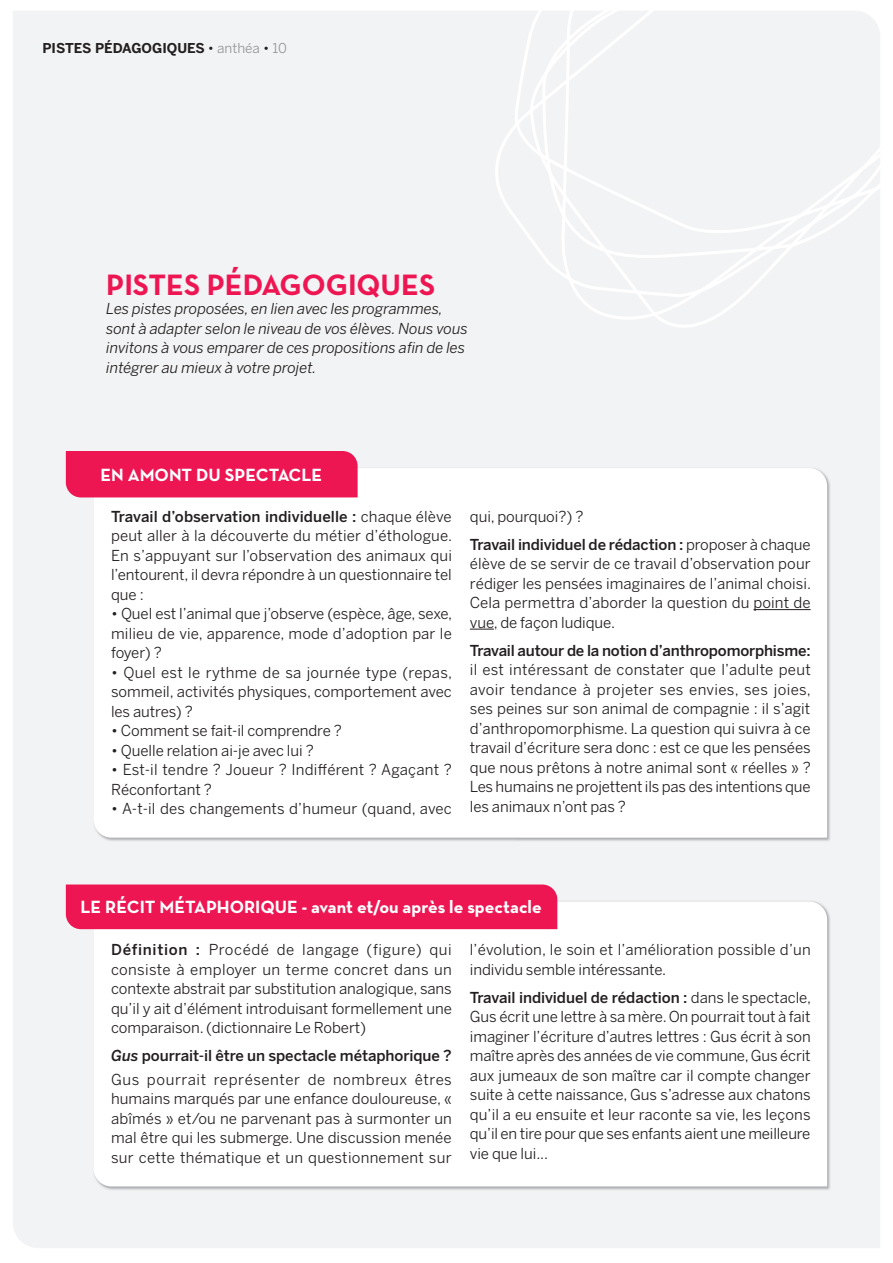
<style>
.page{position:relative;width:893px;height:1263px;background:#fff}
.page>*{position:absolute;margin:0;border:0;box-sizing:border-box;transform-origin:0 0}
.t1{font:700 30px "Neutra Text";color:#ed1653}
.t2{font:700 18px "Neutra Text";color:#fff}
.t3{font:15px/19.5px "Benton Sans";letter-spacing:-.005em;color:#231f20;text-align:justify}
.t4{font:italic 15px/19.5px "Benton Sans";letter-spacing:-.005em;color:#231f20}
.t5{font:500 15px/23.7px "Benton Sans";letter-spacing:-.01em;color:#231f20}
.t6{font:15px/19.5px "Benton Sans";letter-spacing:.015em;color:#231f20}
.t7{font:700 13.5px "Benton Sans";color:#231f20}
.s1{font-weight:400}
.s2{font-weight:400;color:#939598}
.s3{font-weight:500}
.s4{font-style:italic}
</style>
<div class="page">
<div style="left:13px;top:11px;width:867px;height:1237px;background:#f2f3f4"></div>
<div style="left:464px;top:11px;width:416px;height:349px;background:#f2f3f4"></div>
<svg style="left:94px;top:468px;width:733px;height:370px"></svg>
<hr style="left:753px;top:609px;width:58px;height:1px;background:#231f20">
<svg style="left:470px;top:629px;width:24px;height:1px"></svg>
<div style="left:66px;top:451px;width:292px;height:46px;background:#ed1653"></div>
<img style="left:93px;top:901px;width:738px;height:289px">
<svg style="left:94px;top:901px;width:733px;height:285px"></svg>
<div style="left:66px;top:884px;width:491px;height:45px;background:#ed1653"></div>
<p class="t7" style="left:43px;top:40px;width:246px">PISTES PÉDAGOGIQUES <span class="s1">•</span> <span class="s2">anthéa</span> <span class="s1">•</span> <span class="s2">10</span></p>
<h1 class="t1" style="left:106px;top:266px;width:330px">PISTES PÉDAGOGIQUES</h1>
<p class="t4" style="left:106px;top:299px;width:363px">Les pistes proposées, en lien avec les programmes, sont à adapter selon le niveau de vos élèves. Nous vous invitons à vous emparer de ces propositions afin de les intégrer au mieux à votre projet.</p>
<p class="t2" style="left:100px;top:463px;width:223px">EN AMONT DU SPECTACLE</p>
<p class="t3" style="left:111px;top:506px;width:343px"><span class="s3">Travail d’observation individuelle :</span> chaque élève peut aller à la découverte du métier d’éthologue.<br>En s’appuyant sur l’observation des animaux qui l’entourent, il devra répondre à un questionnaire tel que :</p>
<p class="t3" style="left:111px;top:604px;width:343px">• Quel est l’animal que j’observe (espèce, âge, sexe, milieu de vie, apparence, mode d’adoption par le foyer) ?</p>
<p class="t3" style="left:111px;top:662px;width:343px">• Quel est le rythme de sa journée type (repas, sommeil, activités physiques, comportement avec les autres) ?</p>
<p class="t3" style="left:111px;top:721px;width:232px">• Comment se fait-il comprendre ?</p>
<p class="t3" style="left:111px;top:740px;width:204px">• Quelle relation ai-je avec lui ?</p>
<p class="t6" style="left:111px;top:760px;width:342px">• Est-il tendre ? Joueur ? Indifférent ? Agaçant ?<br>Réconfortant ?</p>
<p class="t3" style="left:111px;top:799px;width:342px">• A-t-il des changements d’humeur (quand, avec</p>
<p class="t3" style="left:470px;top:502px;width:342px;line-height:28px">qui, pourquoi?) ?<br><span class="s3">Travail individuel de rédaction :</span> proposer à chaque</p>
<p class="t3" style="left:470px;top:554px;width:343px">élève de se servir de ce travail d’observation pour rédiger les pensées imaginaires de l’animal choisi.<br>Cela permettra d’aborder la question du point de vue, de façon ludique.</p>
<p class="t5" style="left:470px;top:638px;width:342px">Travail autour de la notion d’anthropomorphisme:</p>
<p class="t3" style="left:470px;top:660px;width:342px">il est intéressant de constater que l’adulte peut avoir tendance à projeter ses envies, ses joies, ses peines sur son animal de compagnie : il s’agit d’anthropomorphisme. La question qui suivra à ce travail d’écriture sera donc : est ce que les pensées que nous prêtons à notre animal sont « réelles » ?<br>Les humains ne projettent ils pas des intentions que les animaux n’ont pas ?</p>
<p class="t2" style="left:81px;top:896px;width:463px">LE RÉCIT MÉTAPHORIQUE - avant et/ou après le spectacle</p>
<p class="t3" style="left:111px;top:940px;width:342px"><span class="s3">Définition :</span> Procédé de langage (figure) qui consiste à employer un terme concret dans un contexte abstrait par substitution analogique, sans qu’il y ait d’élément introduisant formellement une comparaison. (dictionnaire Le Robert)</p>
<p class="t5" style="left:111px;top:1044px;width:342px"><span class="s4">Gus</span> pourrait-il être un spectacle métaphorique ?<br><span class="s1">Gus pourrait représenter de nombreux êtres</span></p>
<p class="t3" style="left:111px;top:1089px;width:342px">humains marqués par une enfance douloureuse, « abîmés » et/ou ne parvenant pas à surmonter un mal être qui les submerge. Une discussion menée sur cette thématique et un questionnement sur</p>
<p class="t3" style="left:470px;top:940px;width:342px">l’évolution, le soin et l’amélioration possible d’un individu semble intéressante.</p>
<p class="t3" style="left:470px;top:987px;width:343px"><span class="s3">Travail individuel de rédaction :</span> dans le spectacle, Gus écrit une lettre à sa mère. On pourrait tout à fait imaginer l’écriture d’autres lettres : Gus écrit à son maître après des années de vie commune, Gus écrit aux jumeaux de son maître car il compte changer suite à cette naissance, Gus s’adresse aux chatons qu’il a eu ensuite et leur raconte sa vie, les leçons qu’il en tire pour que ses enfants aient une meilleure vie que lui...</p>
</div>
